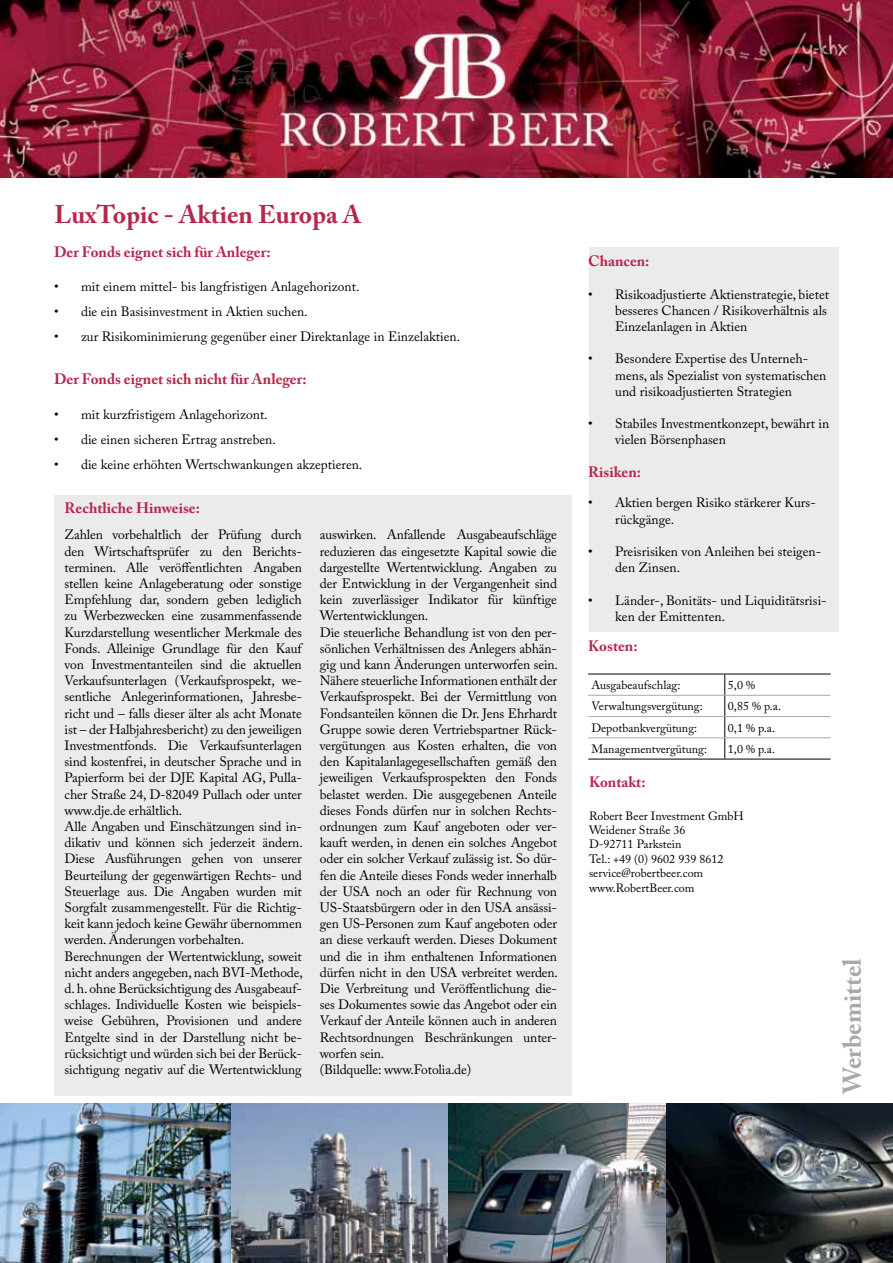
<style>
.page{position:relative;width:893px;height:1263px;background:#fff}
.page>*{position:absolute;margin:0;border:0;box-sizing:border-box;transform-origin:0 0}
.t1{font:700 25.5px "Adobe Caslon Pro";color:#b7274c}
.t2{font:700 25.5px "Adobe Caslon Pro";color:#a7a9ac}
.t3{font:700 15px "Adobe Caslon Pro";color:#b7274c}
.t4{font:13.5px/16.2px "Adobe Caslon Pro";letter-spacing:-.01em;color:#000}
.t5{font:12px/14.4px "Adobe Caslon Pro";color:#000}
</style>
<div class="page">
<img style="left:0;top:1103px;width:893px;height:160px">
<img style="left:0;top:0;width:893px;height:178px">
<div style="left:54px;top:495px;width:517px;height:601px;background:#ebebec"></div>
<div style="left:589px;top:247px;width:250px;height:384px;background:#ebebec"></div>
<svg style="left:724px;top:675px;width:1px;height:84px"></svg>
<hr style="left:588px;top:674px;width:137px;height:1px;background:#000">
<hr style="left:725px;top:674px;width:106px;height:1px;background:#000">
<hr style="left:588px;top:759px;width:137px;height:1px;background:#000">
<hr style="left:725px;top:759px;width:106px;height:1px;background:#000">
<hr style="left:588px;top:695px;width:137px;height:1px;background:#a7a9ac">
<hr style="left:725px;top:695px;width:106px;height:1px;background:#a7a9ac">
<hr style="left:588px;top:716px;width:137px;height:1px;background:#a7a9ac">
<hr style="left:725px;top:716px;width:106px;height:1px;background:#a7a9ac">
<hr style="left:588px;top:737px;width:137px;height:1px;background:#a7a9ac">
<hr style="left:725px;top:737px;width:106px;height:1px;background:#a7a9ac">
<h1 class="t1" style="left:54px;top:199px;width:308px">LuxTopic - Aktien Europa A</h1>
<p class="t3" style="left:54px;top:243px;width:218px">Der Fonds eignet sich für Anleger:</p>
<p class="t4" style="left:54px;top:278px;width:307px">• mit einem mittel- bis langfristigen Anlagehorizont.</p>
<p class="t4" style="left:54px;top:303px;width:255px">• die ein Basisinvestment in Aktien suchen.</p>
<p class="t4" style="left:54px;top:328px;width:408px">• zur Risikominimierung gegenüber einer Direktanlage in Einzelaktien.</p>
<p class="t3" style="left:54px;top:370px;width:254px">Der Fonds eignet sich nicht für Anleger:</p>
<p class="t4" style="left:54px;top:406px;width:215px">• mit kurzfristigem Anlagehorizont.</p>
<p class="t4" style="left:54px;top:431px;width:223px">• die einen sicheren Ertrag anstreben.</p>
<p class="t4" style="left:54px;top:456px;width:310px">• die keine erhöhten Wertschwankungen akzeptieren.</p>
<p class="t3" style="left:65px;top:499px;width:137px">Rechtliche Hinweise:</p>
<p class="t4" style="left:65px;top:527px;width:240px">Zahlen vorbehaltlich der Prüfung durch den Wirtschaftsprüfer zu den Berichts&shy;terminen. Alle veröffentlichten Angaben stellen keine Anlageberatung oder sonstige Empfehlung dar, sondern geben lediglich zu Werbezwecken eine zusammenfassende Kurzdarstellung wesentlicher Merkmale des Fonds. Alleinige Grundlage für den Kauf von Investmentanteilen sind die aktuellen Verkaufsunterlagen (Verkaufsprospekt, we&shy;sentliche Anlegerinformationen, Jahresbe&shy;richt und – falls dieser älter als acht Monate ist – der Halbjahresbericht) zu den jeweiligen Investmentfonds. Die Verkaufsunterlagen sind kostenfrei, in deutscher Sprache und in Papierform bei der DJE Kapital AG, Pulla&shy;cher Straße 24, D-82049 Pullach oder unter www.dje.de erhältlich.<br>Alle Angaben und Einschätzungen sind in&shy;dikativ und können sich jederzeit ändern.<br>Diese Ausführungen gehen von unserer Beurteilung der gegenwärtigen Rechts- und Steuerlage aus. Die Angaben wurden mit Sorgfalt zusammengestellt. Für die Richtig&shy;keit kann jedoch keine Gewähr übernommen werden. Änderungen vorbehalten.<br>Berechnungen der Wertentwicklung, soweit nicht anders angegeben, nach BVI-Methode, d. h. ohne Berücksichtigung des Ausgabeauf&shy;schlages. Individuelle Kosten wie beispiels&shy;weise Gebühren, Provisionen und andere Entgelte sind in der Darstellung nicht be&shy;rücksichtigt und würden sich bei der Berück&shy;sichtigung negativ auf die Wertentwicklung</p>
<p class="t4" style="left:320px;top:527px;width:240px">auswirken. Anfallende Ausgabeaufschläge reduzieren das eingesetzte Kapital sowie die dargestellte Wertentwicklung. Angaben zu der Entwicklung in der Vergangenheit sind kein zuverlässiger Indikator für künftige Wertentwicklungen.<br>Die steuerliche Behandlung ist von den per&shy;sönlichen Verhältnissen des Anlegers abhän&shy;gig und kann Änderungen unterworfen sein.<br>Nähere steuerliche Informationen enthält der Verkaufsprospekt. Bei der Vermittlung von Fondsanteilen können die Dr. Jens Ehrhardt Gruppe sowie deren Vertriebspartner Rück&shy;vergütungen aus Kosten erhalten, die von den Kapitalanlagegesellschaften gemäß den jeweiligen Verkaufsprospekten den Fonds belastet werden. Die ausgegebenen Anteile dieses Fonds dürfen nur in solchen Rechts&shy;ordnungen zum Kauf angeboten oder ver&shy;kauft werden, in denen ein solches Angebot oder ein solcher Verkauf zulässig ist. So dür&shy;fen die Anteile dieses Fonds weder innerhalb der USA noch an oder für Rechnung von US-Staatsbürgern oder in den USA ansässi&shy;gen US-Personen zum Kauf angeboten oder an diese verkauft werden. Dieses Dokument und die in ihm enthaltenen Informationen dürfen nicht in den USA verbreitet werden.<br>Die Verbreitung und Veröffentlichung die&shy;ses Dokumentes sowie das Angebot oder ein Verkauf der Anteile können auch in anderen Rechtsordnungen Beschränkungen unter&shy;worfen sein.<br>(Bildquelle: www.Fotolia.de)</p>
<p class="t3" style="left:588px;top:252px;width:63px">Chancen:</p>
<p class="t4" style="left:615px;top:286px;width:215px;text-indent:-27px">• Risikoadjustierte Aktienstrategie, bietet besseres Chancen / Risikoverhältnis als<br>Einzelanlagen in Aktien</p>
<p class="t4" style="left:615px;top:351px;width:213px;text-indent:-27px">• Besondere Expertise des Unterneh&shy;mens, als Spezialist von systematischen und risikoadjustierten Strategien</p>
<p class="t4" style="left:615px;top:415px;width:216px;text-indent:-27px">• Stabiles Investmentkonzept, bewährt in vielen Börsenphasen</p>
<p class="t3" style="left:588px;top:463px;width:54px">Risiken:</p>
<p class="t4" style="left:615px;top:495px;width:202px;text-indent:-27px">• Aktien bergen Risiko stärkerer Kurs&shy;rückgänge.</p>
<p class="t4" style="left:615px;top:543px;width:207px;text-indent:-27px">• Preisrisiken von Anleihen bei steigen&shy;den Zinsen.</p>
<p class="t4" style="left:615px;top:592px;width:213px;text-indent:-27px">• Länder-, Bonitäts- und Liquiditätsrisi&shy;ken der Emittenten.</p>
<p class="t3" style="left:588px;top:637px;width:51px">Kosten:</p>
<p class="t5" style="left:591px;top:678px;width:91px">Ausgabeaufschlag:</p>
<p class="t5" style="left:728px;top:678px;width:29px">5,0 %</p>
<p class="t5" style="left:591px;top:699px;width:113px">Verwaltungsvergütung:</p>
<p class="t5" style="left:728px;top:699px;width:55px">0,85 % p.a.</p>
<p class="t5" style="left:591px;top:720px;width:107px">Depotbankvergütung:</p>
<p class="t5" style="left:728px;top:720px;width:49px">0,1 % p.a.</p>
<p class="t5" style="left:591px;top:741px;width:117px">Managementvergütung:</p>
<p class="t5" style="left:728px;top:741px;width:49px">1,0 % p.a.</p>
<p class="t3" style="left:589px;top:773px;width:58px">Kontakt:</p>
<p class="t5" style="left:589px;top:808px;width:156px">Robert Beer Investment GmbH<br>Weidener Straße 36<br>D-92711 Parkstein<br>Tel.: +49 (0) 9602 939 8612 service@robertbeer.com www.RobertBeer.com</p>
<h1 class="t2" style="left:837px;top:1094px;width:137px;rotate:-90deg">Werbemittel</h1>
</div>
